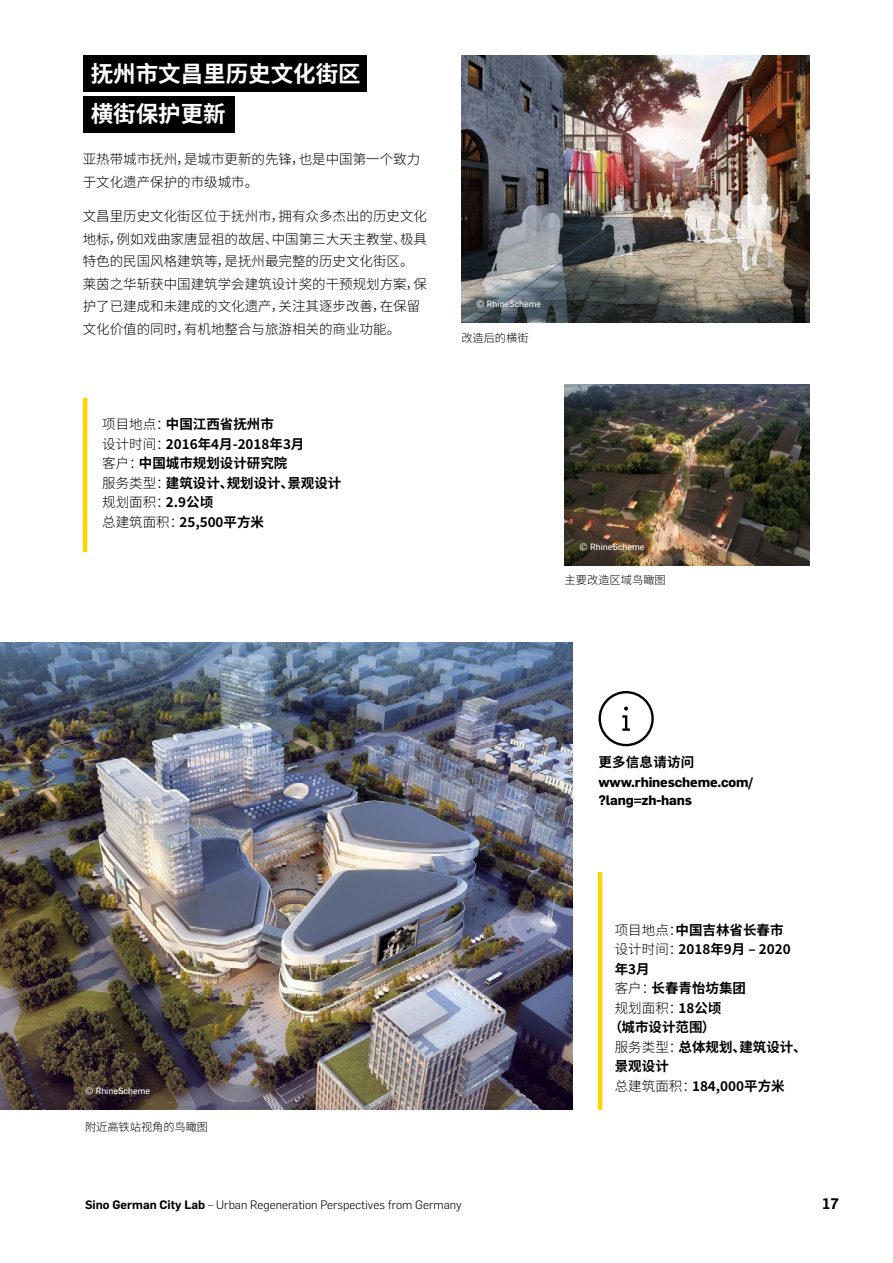
<style>
.page{position:relative;width:893px;height:1263px;background:#fff}
.page>*{position:absolute;margin:0;border:0;box-sizing:border-box;transform-origin:0 0}
.t1{font:700 22.5px/40.5px "Noto Sans SC";color:#fff}
.t2{font:600 15px "Flama";color:#000}
.t3{font:300 13.5px/22.5px "Noto Sans SC";color:#000}
.t4{font:700 13.5px/19.5px "Noto Sans SC";color:#000}
.t5{font:700 13.5px/18px "Flama";letter-spacing:-.01em;color:#000}
.t6{font:300 12px "Flama";color:#000}
.t7{font:300 11.25px "Noto Sans SC";letter-spacing:-.005em;color:#000}
.t8{font:9px "Flama";color:#fff}
.s1{font-weight:300}
.s2{font-weight:700}
.s3{font-weight:600}
</style>
<div class="page">
<img style="left:0;top:642px;width:572px;height:467px">
<hr style="left:598px;top:872px;width:4px;height:238px;background:#ffd500">
<img style="left:461px;top:56px;width:349px;height:267px">
<img style="left:565px;top:385px;width:245px;height:180px">
<hr style="left:83px;top:398px;width:4px;height:154px;background:#ffd500">
<div style="left:83px;top:56px;width:283px;height:36px;background:#000"></div>
<div style="left:83px;top:97px;width:151px;height:36px;background:#000"></div>
<svg style="left:598px;top:691px;width:56px;height:55px"></svg>
<h1 class="t1" style="left:91px;top:54px;width:271px">抚州市文昌里历史文化街区横街保护更新</h1>
<p class="t3" style="left:83px;top:148px;width:339px">亚热带城市抚州，是城市更新的先锋，也是中国第一个致力于文化遗产保护的市级城市。</p>
<p class="t3" style="left:83px;top:205px;width:346px">文昌里历史文化街区位于抚州市，拥有众多杰出的历史文化地标，例如戏曲家唐显祖的故居、中国第三大天主教堂、极具特色的民国风格建筑等，是抚州最完整的历史文化街区。莱茵之华斩获中国建筑学会建筑设计奖的干预规划方案，保护了已建成和未建成的文化遗产，关注其逐步改善，在保留文化价值的同时，有机地整合与旅游相关的商业功能。</p>
<p class="t4" style="left:102px;top:415px;width:241px"><span class="s1">项目地点：</span>中国江西省抚州市<br><span class="s1">设计时间：</span>2016年4月-2018年3月<br><span class="s1">客户：</span>中国城市规划设计研究院<br><span class="s1">服务类型：</span>建筑设计、规划设计、景观设计<span class="s1">规划面积：</span>2.9公顷<br><span class="s1">总建筑面积：</span>25,500平方米</p>
<p class="t8" style="left:476px;top:299px;width:67px">© RhineScheme</p>
<p class="t7" style="left:461px;top:331px;width:69px">改造后的横街</p>
<p class="t8" style="left:579px;top:541px;width:67px">© RhineScheme</p>
<p class="t7" style="left:565px;top:574px;width:103px">主要改造区域鸟瞰图</p>
<p class="t8" style="left:85px;top:1086px;width:67px">© RhineScheme</p>
<p class="t7" style="left:85px;top:1120px;width:125px">附近高铁站视角的鸟瞰图</p>
<p class="t4" style="left:598px;top:753px;width:97px">更多信息请访问</p>
<p class="t5" style="left:598px;top:772px;width:156px">www.rhinescheme.com/ ?lang=zh-hans</p>
<p class="t4" style="left:615px;top:920px;width:170px"><span class="s1">项目地点：</span>中国吉林省长春市</p>
<p class="t4" style="left:615px;top:940px;width:177px"><span class="s1">设计时间：</span>2018年9月 – 2020</p>
<p class="t4" style="left:615px;top:959px;width:36px">年3月</p>
<p class="t4" style="left:615px;top:979px;width:133px"><span class="s1">客户：</span>长春青怡坊集团</p>
<p class="t3" style="left:615px;top:997px;width:108px">规划面积：<span class="s2">18公顷</span></p>
<p class="t4" style="left:609px;top:1018px;width:108px">（城市设计范围）</p>
<p class="t4" style="left:615px;top:1037px;width:193px"><span class="s1">服务类型：</span>总体规划、建筑设计、</p>
<p class="t4" style="left:615px;top:1057px;width:55px">景观设计</p>
<p class="t4" style="left:615px;top:1076px;width:171px"><span class="s1">总建筑面积：</span>184,000平方米</p>
<p class="t6" style="left:85px;top:1196px;width:378px"><span class="s3">Sino German City Lab</span> – Urban Regeneration Perspectives from Germany</p>
<p class="t2" style="left:822px;top:1193px;width:18px">17</p>
</div>
